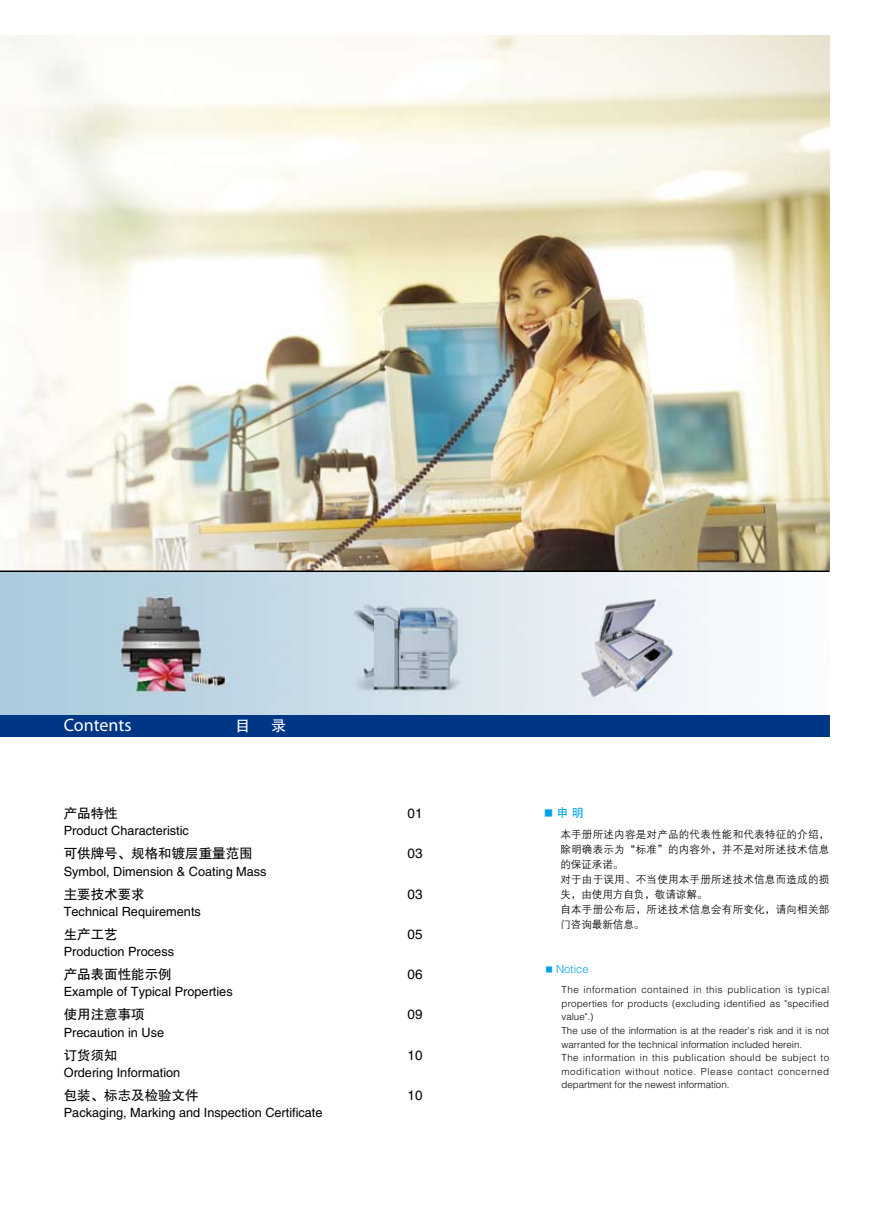
<style>
.page{position:relative;width:893px;height:1212px;background:#fff}
.page>*{position:absolute;margin:0;border:0;box-sizing:border-box;transform-origin:0 0}
.t1{font:18px "Myriad";letter-spacing:-.005em;color:#fff}
.t2{font:15px "FZHTJW GB1 0";color:#fff}
.t3{font:13.5px "FZHTJW GB1 0";color:#000}
.t4{font:12.75px "FZHTJW GB1 0";color:#000}
.t5{font:12px "FZHTJW GB1 0";color:#00a1e9}
.t6{font:11.25px "FZZDXJW GB1 0";color:#00a1e9}
.t7{font:10.5px/15px "FZZDXJW GB1 0";letter-spacing:.025em;color:#000}
.t8{font:9.75px/13.5px "FZZDXJW GB1 0";letter-spacing:.02em;color:#000}
.s1{font-size:9px}
.s2{font-family:"FZHTJW GB1 0";font-size:7.5px}
</style>
<div class="page">
<img style="left:0;top:36px;width:829px;height:534px">
<img style="left:0;top:572px;width:810px;height:143px">
<hr style="left:0;top:570px;width:829px;height:2px;background:#000">
<div style="left:0;top:715px;width:829px;height:21px;background:#003686"></div>
<h1 class="t1" style="left:64px;top:716px;width:69px">Contents</h1>
<h2 class="t2" style="left:235px;top:717px;width:16px">目</h2>
<h2 class="t2" style="left:271px;top:717px;width:16px">录</h2>
<h3 class="t3" style="left:64px;top:806px;width:55px">产品特性</h3>
<h3 class="t4" style="left:64px;top:824px;width:127px">Product Characteristic</h3>
<h3 class="t3" style="left:64px;top:846px;width:190px">可供牌号、规格和镀层重量范围</h3>
<h3 class="t4" style="left:64px;top:864px;width:204px">Symbol, Dimension &amp; Coating Mass</h3>
<h3 class="t3" style="left:64px;top:886px;width:82px">主要技术要求</h3>
<h3 class="t4" style="left:64px;top:904px;width:139px">Technical Requirements</h3>
<h3 class="t3" style="left:64px;top:927px;width:55px">生产工艺</h3>
<h3 class="t4" style="left:64px;top:945px;width:112px">Production Process</h3>
<h3 class="t3" style="left:64px;top:967px;width:109px">产品表面性能示例</h3>
<h3 class="t4" style="left:64px;top:985px;width:170px">Example of Typical Properties</h3>
<h3 class="t3" style="left:64px;top:1007px;width:82px">使用注意事项</h3>
<h3 class="t4" style="left:64px;top:1025px;width:102px">Precaution in Use</h3>
<h3 class="t3" style="left:64px;top:1047px;width:55px">订货须知</h3>
<h3 class="t4" style="left:64px;top:1065px;width:118px">Ordering Information</h3>
<h3 class="t3" style="left:64px;top:1088px;width:136px">包装、标志及检验文件</h3>
<h3 class="t4" style="left:64px;top:1106px;width:260px">Packaging, Marking and Inspection Certificate</h3>
<h3 class="t3" style="left:407px;top:806px;width:16px">01</h3>
<h3 class="t3" style="left:407px;top:846px;width:16px">03</h3>
<h3 class="t3" style="left:407px;top:886px;width:16px">03</h3>
<h3 class="t3" style="left:407px;top:927px;width:16px">05</h3>
<h3 class="t3" style="left:407px;top:967px;width:16px">06</h3>
<h3 class="t3" style="left:407px;top:1007px;width:16px">09</h3>
<h3 class="t3" style="left:407px;top:1047px;width:16px">10</h3>
<h3 class="t3" style="left:407px;top:1088px;width:16px">10</h3>
<p class="t5" style="left:544px;top:806px;width:41px"><span class="s1">■</span> 申 明</p>
<p class="t7" style="left:560px;top:827px;width:270px">本手册所述内容是对产品的代表性能和代表特征的介绍，除明确表示为“标准”的内容外，并不是对所述技术信息的保证承诺。<br>对于由于误用、不当使用本手册所述技术信息而造成的损失，由使用方自负，敬请谅解。<br>自本手册公布后，所述技术信息会有所变化，请向相关部门咨询最新信息。</p>
<p class="t6" style="left:545px;top:963px;width:45px"><span class="s2">■</span> Notice</p>
<p class="t8" style="left:561px;top:984px;width:269px">The information contained in this publication is typical properties for products (excluding identified as "specified value".)<br>The use of the information is at the reader's risk and it is not warranted for the technical information included herein.<br>The information in this publication should be subject to modification without notice. Please contact concerned department for the newest information.</p>
</div>
